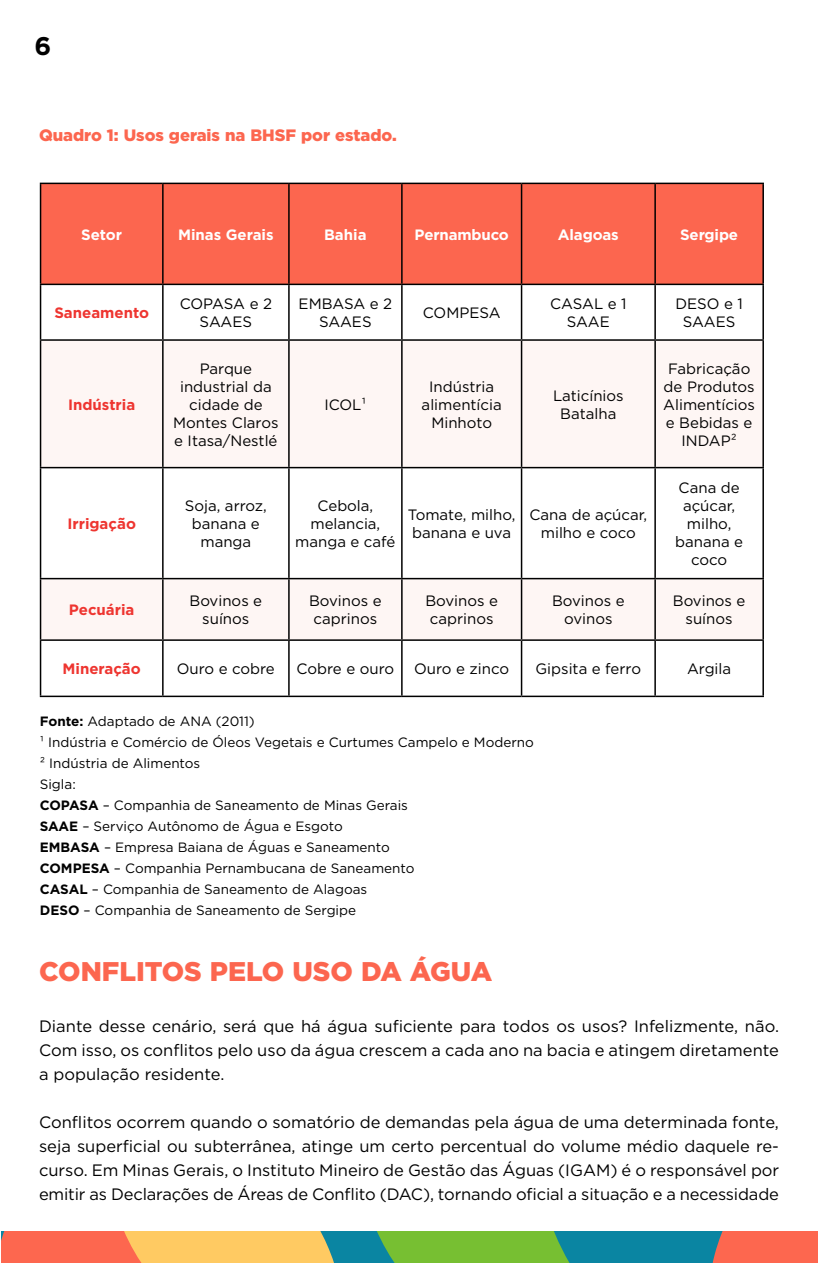
<style>
.page{position:relative;width:818px;height:1263px;background:#fff}
.page>*{position:absolute;margin:0;border:0;box-sizing:border-box;transform-origin:0 0}
.t1{font:900 27px "Gotham";color:#fc664f}
.t2{font:700 25.5px "Gotham";color:#000}
.t3{font:16.5px/24px "Gotham";letter-spacing:-.01em;color:#000;text-align:justify}
.t4{font:900 16.5px "Gotham";color:#fc664f}
.t5{font:15px/18px "Gotham";color:#000;text-align:center}
.t6{font:700 15px "Gotham";letter-spacing:-.01em;color:#fff}
.t7{font:700 15px "Gotham";color:#ee3530}
.t8{font:13.5px/21px "Gotham";color:#000}
.s1{font-weight:700}
</style>
<div class="page">
<div style="left:283px;top:1232px;width:251px;height:31px;background:#0a85a2"></div>
<svg style="left:1px;top:1232px;width:333px;height:31px;background:#f9a15b"></svg>
<svg style="left:377px;top:1232px;width:441px;height:31px;background:#6c9562"></svg>
<div style="left:41px;top:184px;width:721px;height:100px;background:#fc664f"></div>
<div style="left:41px;top:341px;width:721px;height:298px;background:#fef6f4"></div>
<svg style="left:41px;top:468px;width:721px;height:110px"></svg>
<hr style="left:40px;top:183px;width:123px;height:1px;background:#000">
<hr style="left:40px;top:184px;width:1px;height:100px;background:#000">
<hr style="left:163px;top:183px;width:126px;height:1px;background:#000">
<hr style="left:162px;top:184px;width:2px;height:100px;background:#000">
<hr style="left:289px;top:183px;width:113px;height:1px;background:#000">
<hr style="left:288px;top:184px;width:2px;height:100px;background:#000">
<hr style="left:402px;top:183px;width:119px;height:1px;background:#000">
<hr style="left:401px;top:184px;width:1px;height:100px;background:#000">
<hr style="left:521px;top:183px;width:134px;height:1px;background:#000">
<hr style="left:520px;top:184px;width:2px;height:100px;background:#000">
<hr style="left:655px;top:183px;width:109px;height:1px;background:#000">
<hr style="left:654px;top:184px;width:2px;height:100px;background:#000">
<hr style="left:762px;top:184px;width:2px;height:100px;background:#000">
<hr style="left:40px;top:284px;width:123px;height:1px;background:#000">
<hr style="left:40px;top:285px;width:1px;height:54px;background:#000">
<hr style="left:163px;top:284px;width:126px;height:1px;background:#000">
<hr style="left:162px;top:285px;width:2px;height:54px;background:#000">
<hr style="left:289px;top:284px;width:113px;height:1px;background:#000">
<hr style="left:288px;top:285px;width:2px;height:54px;background:#000">
<hr style="left:402px;top:284px;width:119px;height:1px;background:#000">
<hr style="left:401px;top:285px;width:1px;height:54px;background:#000">
<hr style="left:521px;top:284px;width:134px;height:1px;background:#000">
<hr style="left:520px;top:285px;width:2px;height:54px;background:#000">
<hr style="left:655px;top:284px;width:109px;height:1px;background:#000">
<hr style="left:654px;top:285px;width:2px;height:54px;background:#000">
<hr style="left:762px;top:285px;width:2px;height:54px;background:#000">
<hr style="left:40px;top:339px;width:123px;height:2px;background:#000">
<hr style="left:40px;top:341px;width:1px;height:126px;background:#000">
<hr style="left:163px;top:339px;width:126px;height:2px;background:#000">
<hr style="left:162px;top:341px;width:2px;height:126px;background:#000">
<hr style="left:289px;top:339px;width:113px;height:2px;background:#000">
<hr style="left:288px;top:341px;width:2px;height:126px;background:#000">
<hr style="left:402px;top:339px;width:119px;height:2px;background:#000">
<hr style="left:401px;top:341px;width:1px;height:126px;background:#000">
<hr style="left:521px;top:339px;width:134px;height:2px;background:#000">
<hr style="left:520px;top:341px;width:2px;height:126px;background:#000">
<hr style="left:655px;top:339px;width:109px;height:2px;background:#000">
<hr style="left:654px;top:341px;width:2px;height:126px;background:#000">
<hr style="left:762px;top:341px;width:2px;height:126px;background:#000">
<hr style="left:40px;top:467px;width:123px;height:1px;background:#000">
<hr style="left:40px;top:468px;width:1px;height:110px;background:#000">
<hr style="left:163px;top:467px;width:126px;height:1px;background:#000">
<hr style="left:162px;top:468px;width:2px;height:110px;background:#000">
<hr style="left:289px;top:467px;width:113px;height:1px;background:#000">
<hr style="left:288px;top:468px;width:2px;height:110px;background:#000">
<hr style="left:402px;top:467px;width:119px;height:1px;background:#000">
<hr style="left:401px;top:468px;width:1px;height:110px;background:#000">
<hr style="left:521px;top:467px;width:134px;height:1px;background:#000">
<hr style="left:520px;top:468px;width:2px;height:110px;background:#000">
<hr style="left:655px;top:467px;width:109px;height:1px;background:#000">
<hr style="left:654px;top:468px;width:2px;height:110px;background:#000">
<hr style="left:762px;top:468px;width:2px;height:110px;background:#000">
<hr style="left:40px;top:578px;width:123px;height:1px;background:#000">
<hr style="left:40px;top:579px;width:1px;height:60px;background:#000">
<hr style="left:163px;top:578px;width:126px;height:1px;background:#000">
<hr style="left:162px;top:579px;width:2px;height:60px;background:#000">
<hr style="left:289px;top:578px;width:113px;height:1px;background:#000">
<hr style="left:288px;top:579px;width:2px;height:60px;background:#000">
<hr style="left:402px;top:578px;width:119px;height:1px;background:#000">
<hr style="left:401px;top:579px;width:1px;height:60px;background:#000">
<hr style="left:521px;top:578px;width:134px;height:1px;background:#000">
<hr style="left:520px;top:579px;width:2px;height:60px;background:#000">
<hr style="left:655px;top:578px;width:109px;height:1px;background:#000">
<hr style="left:654px;top:579px;width:2px;height:60px;background:#000">
<hr style="left:762px;top:579px;width:2px;height:60px;background:#000">
<hr style="left:40px;top:639px;width:123px;height:2px;background:#000">
<hr style="left:40px;top:641px;width:1px;height:55px;background:#000">
<hr style="left:163px;top:639px;width:126px;height:2px;background:#000">
<hr style="left:162px;top:641px;width:2px;height:55px;background:#000">
<hr style="left:289px;top:639px;width:113px;height:2px;background:#000">
<hr style="left:288px;top:641px;width:2px;height:55px;background:#000">
<hr style="left:402px;top:639px;width:119px;height:2px;background:#000">
<hr style="left:401px;top:641px;width:1px;height:55px;background:#000">
<hr style="left:521px;top:639px;width:134px;height:2px;background:#000">
<hr style="left:520px;top:641px;width:2px;height:55px;background:#000">
<hr style="left:655px;top:639px;width:109px;height:2px;background:#000">
<hr style="left:654px;top:641px;width:2px;height:55px;background:#000">
<hr style="left:762px;top:641px;width:2px;height:55px;background:#000">
<hr style="left:40px;top:696px;width:123px;height:1px;background:#000">
<hr style="left:163px;top:696px;width:126px;height:1px;background:#000">
<hr style="left:289px;top:696px;width:113px;height:1px;background:#000">
<hr style="left:402px;top:696px;width:119px;height:1px;background:#000">
<hr style="left:521px;top:696px;width:134px;height:1px;background:#000">
<hr style="left:655px;top:696px;width:109px;height:1px;background:#000">
<h2 class="t2" style="left:34px;top:29px;width:18px">6</h2>
<p class="t4" style="left:39px;top:124px;width:359px">Quadro 1: Usos gerais na BHSF por estado.</p>
<p class="t6" style="left:81px;top:225px;width:43px">Setor</p>
<p class="t6" style="left:178px;top:225px;width:97px">Minas Gerais</p>
<p class="t6" style="left:324px;top:225px;width:44px">Bahia</p>
<p class="t6" style="left:414px;top:225px;width:96px">Pernambuco</p>
<p class="t6" style="left:558px;top:225px;width:62px">Alagoas</p>
<p class="t6" style="left:680px;top:225px;width:59px">Sergipe</p>
<p class="t7" style="left:54px;top:303px;width:96px">Saneamento</p>
<p class="t5" style="left:180px;top:295px;width:94px">COPASA e 2<br>SAAES</p>
<p class="t5" style="left:298px;top:295px;width:95px">EMBASA e 2<br>SAAES</p>
<p class="t5" style="left:422px;top:304px;width:79px">COMPESA</p>
<p class="t5" style="left:550px;top:295px;width:78px">CASAL e 1<br>SAAE</p>
<p class="t5" style="left:675px;top:295px;width:69px">DESO e 1<br>SAAES</p>
<p class="t7" style="left:68px;top:395px;width:69px">Indústria</p>
<p class="t7" style="left:67px;top:514px;width:70px">Irrigação</p>
<p class="t5" style="left:173px;top:359px;width:107px">Parque industrial da cidade de<br>Montes Claros e Itasa/Nestlé</p>
<p class="t5" style="left:324px;top:395px;width:44px">ICOL¹</p>
<p class="t5" style="left:421px;top:377px;width:82px">Indústria alimentícia<br>Minhoto</p>
<p class="t5" style="left:553px;top:386px;width:72px">Laticínios<br>Batalha</p>
<p class="t5" style="left:185px;top:496px;width:84px">Soja, arroz, banana e manga</p>
<p class="t5" style="left:295px;top:496px;width:102px">Cebola, melancia, manga e café</p>
<p class="t5" style="left:408px;top:505px;width:109px;text-align:left">Tomate, milho, banana e uva</p>
<p class="t5" style="left:529px;top:505px;width:119px">Cana de açúcar, milho e coco</p>
<p class="t5" style="left:663px;top:359px;width:93px">Fabricação de Produtos<br>Alimentícios e Bebidas e<br>INDAP²</p>
<p class="t5" style="left:675px;top:478px;width:69px">Cana de açúcar, milho, banana e coco</p>
<p class="t7" style="left:69px;top:600px;width:67px">Pecuária</p>
<p class="t5" style="left:189px;top:592px;width:74px">Bovinos e suínos</p>
<p class="t5" style="left:309px;top:592px;width:74px;text-align:left">Bovinos e caprinos</p>
<p class="t5" style="left:425px;top:592px;width:74px;text-align:left">Bovinos e caprinos</p>
<p class="t5" style="left:552px;top:592px;width:74px">Bovinos e ovinos</p>
<p class="t5" style="left:672px;top:592px;width:74px">Bovinos e suínos</p>
<p class="t7" style="left:62px;top:659px;width:80px">Mineração</p>
<p class="t5" style="left:177px;top:660px;width:99px">Ouro e cobre</p>
<p class="t5" style="left:296px;top:660px;width:99px">Cobre e ouro</p>
<p class="t5" style="left:414px;top:660px;width:96px">Ouro e zinco</p>
<p class="t5" style="left:535px;top:660px;width:107px">Gipsita e ferro</p>
<p class="t5" style="left:687px;top:660px;width:46px">Argila</p>
<p class="t8" style="left:40px;top:710px;width:495px"><span class="s1">Fonte:</span> Adaptado de ANA (2011)<br>¹ Indústria e Comércio de Óleos Vegetais e Curtumes Campelo e Moderno ² Indústria de Alimentos<br>Sigla:<br><span class="s1">COPASA</span> – Companhia de Saneamento de Minas Gerais<br><span class="s1">SAAE</span> – Serviço Autônomo de Água e Esgoto<br><span class="s1">EMBASA</span> – Empresa Baiana de Águas e Saneamento<br><span class="s1">COMPESA</span> – Companhia Pernambucana de Saneamento<br><span class="s1">CASAL</span> – Companhia de Saneamento de Alagoas<br><span class="s1">DESO</span> – Companhia de Saneamento de Sergipe</p>
<h1 class="t1" style="left:39px;top:953px;width:454px">CONFLITOS PELO USO DA ÁGUA</h1>
<p class="t3" style="left:39px;top:1014px;width:741px">Diante desse cenário, será que há água suficiente para todos os usos? Infelizmente, não.<br>Com isso, os conflitos pelo uso da água crescem a cada ano na bacia e atingem diretamente a população residente.</p>
<p class="t3" style="left:39px;top:1110px;width:741px">Conflitos ocorrem quando o somatório de demandas pela água de uma determinada fonte, seja superficial ou subterrânea, atinge um certo percentual do volume médio daquele re&shy;curso. Em Minas Gerais, o Instituto Mineiro de Gestão das Águas (IGAM) é o responsável por emitir as Declarações de Áreas de Conflito (DAC), tornando oficial a situação e a necessidade</p>
</div>
